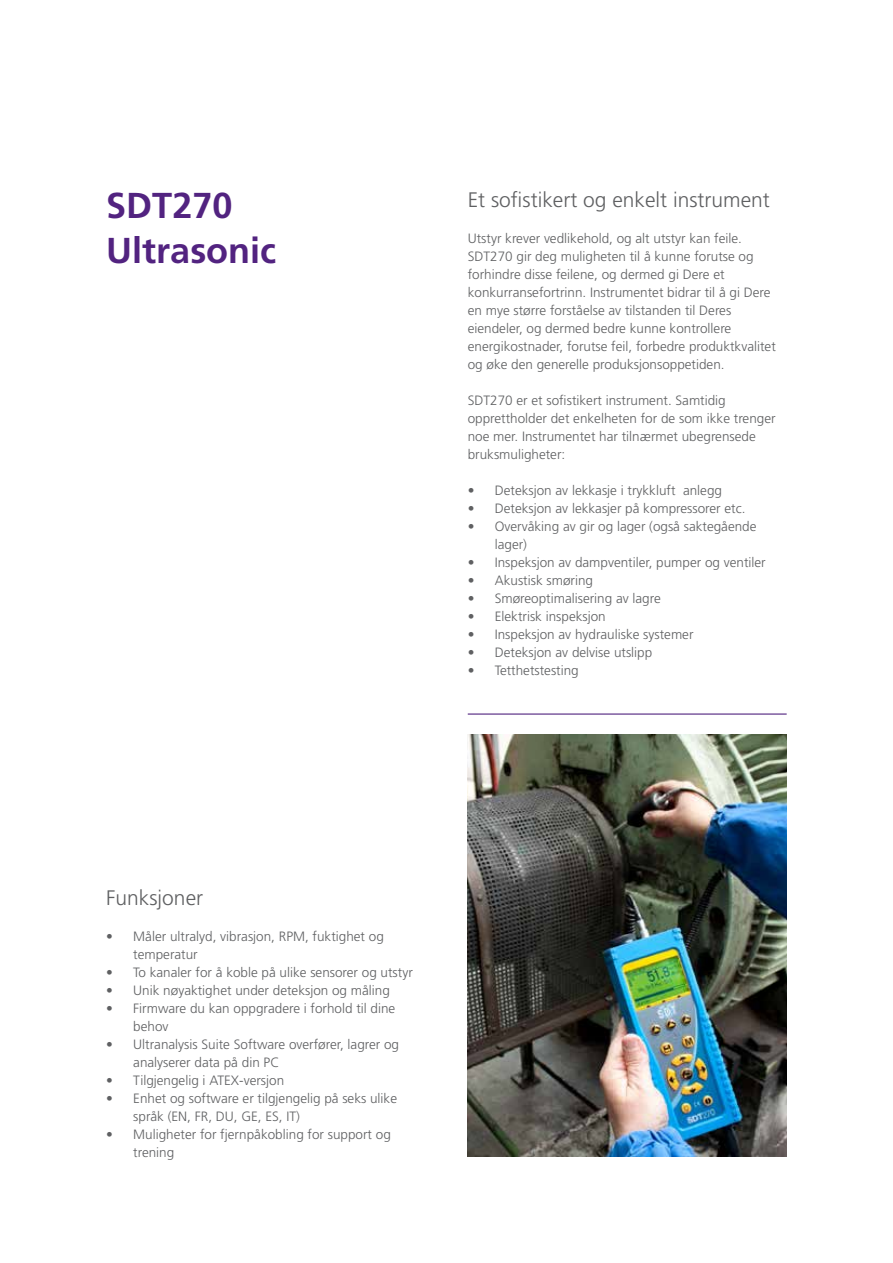
<style>
.page{position:relative;width:893px;height:1263px;background:#fff}
.page>*{position:absolute;margin:0;border:0;box-sizing:border-box;transform-origin:0 0}
.t1{font:700 36px/45px "Frutiger LT Std";color:#522380}
.t2{font:300 21px "Frutiger LT Std";color:#5f6062}
.t3{font:300 13.5px/18px "Frutiger LT Std";color:#5f6062}
</style>
<div class="page">
<hr style="left:468px;top:713px;width:319px;height:2px;background:#522380">
<img style="left:468px;top:735px;width:319px;height:422px">
<h1 class="t1" style="left:106px;top:184px;width:171px">SDT270<br>Ultrasonic</h1>
<h2 class="t2" style="left:468px;top:188px;width:304px">Et sofistikert og enkelt instrument</h2>
<p class="t3" style="left:468px;top:230px;width:310px">Utstyr krever vedlikehold, og alt utstyr kan feile.<br>SDT270 gir deg muligheten til å kunne forutse og forhindre disse feilene, og dermed gi Dere et konkurransefortrinn. Instrumentet bidrar til å gi Dere en mye større forståelse av tilstanden til Deres eiendeler, og dermed bedre kunne kontrollere energikostnader, forutse feil, forbedre produktkvalitet og øke den generelle produksjonsoppetiden.</p>
<p class="t3" style="left:468px;top:392px;width:309px">SDT270 er et sofistikert instrument. Samtidig opprettholder det enkelheten for de som ikke trenger noe mer. Instrumentet har tilnærmet ubegrensede bruksmuligheter:</p>
<p class="t3" style="left:468px;top:482px;width:256px">• Deteksjon av lekkasje i trykkluft anlegg</p>
<p class="t3" style="left:468px;top:500px;width:279px">• Deteksjon av lekkasjer på kompressorer etc.</p>
<p class="t3" style="left:495px;top:518px;width:263px;text-indent:-27px">• Overvåking av gir og lager (også saktegående lager)</p>
<p class="t3" style="left:468px;top:554px;width:300px">• Inspeksjon av dampventiler, pumper og ventiler</p>
<p class="t3" style="left:468px;top:572px;width:127px">• Akustisk smøring</p>
<p class="t3" style="left:468px;top:590px;width:195px">• Smøreoptimalisering av lagre</p>
<p class="t3" style="left:468px;top:608px;width:140px">• Elektrisk inspeksjon</p>
<p class="t3" style="left:468px;top:626px;width:227px">• Inspeksjon av hydrauliske systemer</p>
<p class="t3" style="left:468px;top:644px;width:186px">• Deteksjon av delvise utslipp</p>
<p class="t3" style="left:468px;top:662px;width:112px">• Tetthetstesting</p>
<h2 class="t2" style="left:106px;top:885px;width:98px">Funksjoner</h2>
<p class="t3" style="left:133px;top:927px;width:252px;text-indent:-27px">• Måler ultralyd, vibrasjon, RPM, fuktighet og temperatur</p>
<p class="t3" style="left:106px;top:963px;width:308px">• To kanaler for å koble på ulike sensorer og utstyr</p>
<p class="t3" style="left:106px;top:981px;width:285px">• Unik nøyaktighet under deteksjon og måling</p>
<p class="t3" style="left:133px;top:999px;width:264px;text-indent:-27px">• Firmware du kan oppgradere i forhold til dine behov</p>
<p class="t3" style="left:133px;top:1035px;width:267px;text-indent:-27px">• Ultranalysis Suite Software overfører, lagrer og analyserer data på din PC</p>
<p class="t3" style="left:106px;top:1071px;width:179px">• Tilgjengelig i ATEX-versjon</p>
<p class="t3" style="left:133px;top:1089px;width:265px;text-indent:-27px">• Enhet og software er tilgjengelig på seks ulike språk (EN, FR, DU, GE, ES, IT)</p>
<p class="t3" style="left:133px;top:1125px;width:259px;text-indent:-27px">• Muligheter for fjernpåkobling for support og trening</p>
</div>
